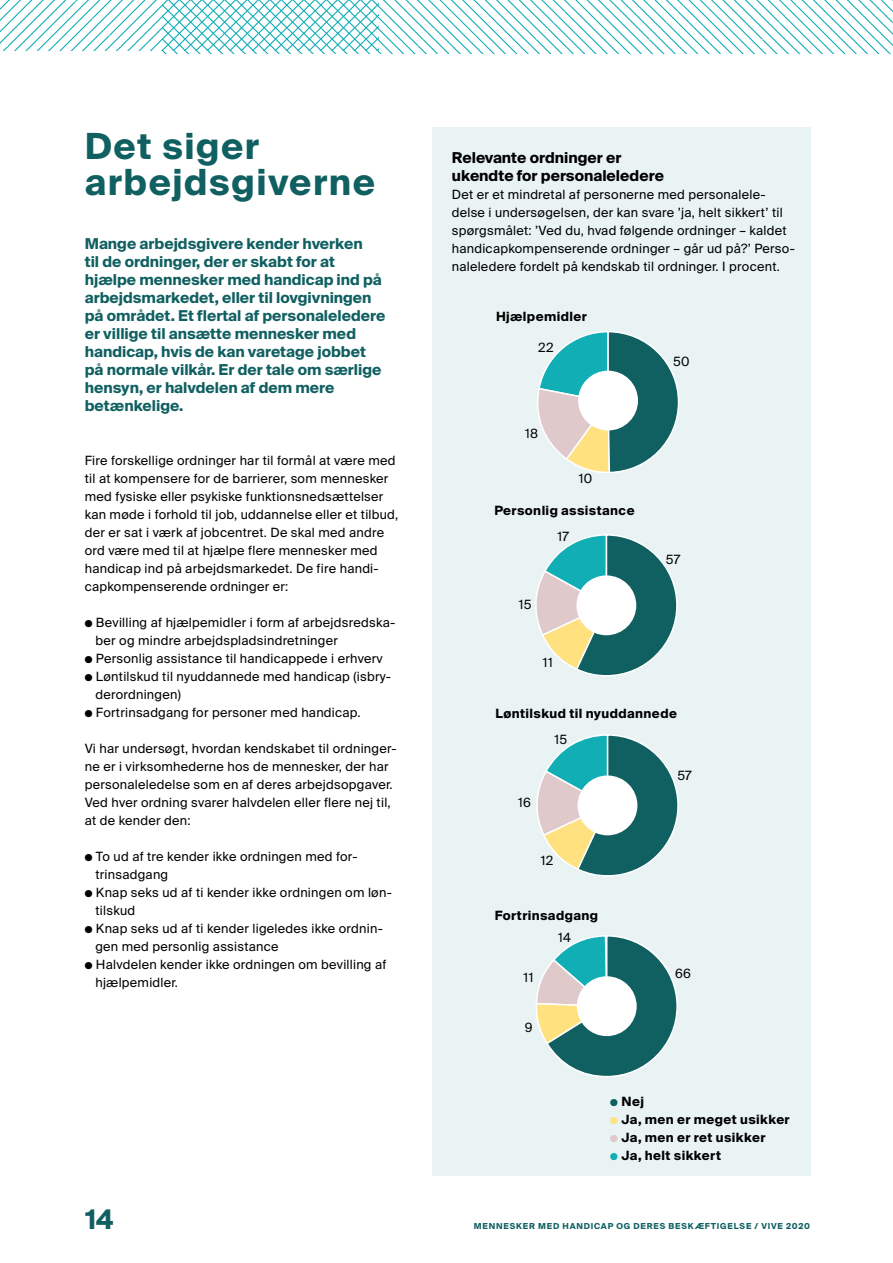
<style>
.page{position:relative;width:893px;height:1263px;background:#fff}
.page>*{position:absolute;margin:0;border:0;box-sizing:border-box;transform-origin:0 0}
.t1{font:700 36px/36px "Suisse Intl";letter-spacing:.04em;color:#105f61}
.t2{font:700 27px "Suisse Intl";color:#105f61}
.t3{font:700 15px/18px "Suisse Intl";color:#105f61}
.t4{font:700 15px/18px "Suisse Intl";color:#000}
.t5{font:12.75px/18px "Suisse Intl";letter-spacing:.02em;color:#000}
.t6{font:700 12.75px "Suisse Intl";letter-spacing:.03em;color:#000}
.t7{font:700 8.25px "Suisse Intl";letter-spacing:.1em;color:#105f61}
.s1{font-weight:400;color:#105f61}
.s2{font-weight:400;color:#ffe180}
.s3{font-weight:400;color:#e0c9cb}
.s4{font-weight:400;color:#11aeb6}
</style>
<div class="page">
<svg style="left:0;top:0;width:162px;height:51px"></svg>
<svg style="left:162px;top:0;width:731px;height:54px"></svg>
<div style="left:432px;top:128px;width:378px;height:1048px;background:#e9f3f3"></div>
<svg style="left:537px;top:331px;width:142px;height:142px"></svg>
<div style="left:578px;top:371px;width:60px;height:59px;background:#fff;border-radius:50%"></div>
<svg style="left:535px;top:534px;width:143px;height:143px"></svg>
<div style="left:576px;top:575px;width:60px;height:60px;background:#fff;border-radius:50%"></div>
<svg style="left:536px;top:734px;width:143px;height:143px"></svg>
<div style="left:578px;top:775px;width:59px;height:60px;background:#fff;border-radius:50%"></div>
<svg style="left:536px;top:935px;width:142px;height:142px"></svg>
<div style="left:577px;top:976px;width:60px;height:60px;background:#fff;border-radius:50%"></div>
<h1 class="t1" style="left:85px;top:128px;width:292px">Det siger arbejdsgiverne</h1>
<p class="t3" style="left:85px;top:234px;width:302px">Mange arbejdsgivere kender hverken<br>til de ordninger, der er skabt for at hjælpe mennesker med handicap ind på arbejdsmarkedet, eller til lovgivningen på området. Et flertal af personaleledere er villige til ansætte mennesker med handicap, hvis de kan varetage jobbet på normale vilkår. Er der tale om særlige hensyn, er halvdelen af dem mere betænkelige.</p>
<p class="t5" style="left:85px;top:451px;width:315px">Fire forskellige ordninger har til formål at være med til at kompensere for de barrierer, som mennesker med fysiske eller psykiske funktionsnedsættelser kan møde i forhold til job, uddannelse eller et tilbud, der er sat i værk af jobcentret. De skal med andre ord være med til at hjælpe flere mennesker med handicap ind på arbejdsmarkedet. De fire handi&shy;capkompenserende ordninger er:</p>
<p class="t5" style="left:95px;top:613px;width:301px;text-indent:-11px">● Bevilling af hjælpemidler i form af arbejdsredska&shy;ber og mindre arbejdspladsindretninger</p>
<p class="t5" style="left:85px;top:649px;width:299px">● Personlig assistance til handicappede i erhverv</p>
<p class="t5" style="left:95px;top:667px;width:297px;text-indent:-11px">● Løntilskud til nyuddannede med handicap (isbry&shy;derordningen)</p>
<p class="t5" style="left:85px;top:703px;width:277px">● Fortrinsadgang for personer med handicap.</p>
<p class="t5" style="left:85px;top:739px;width:314px">Vi har undersøgt, hvordan kendskabet til ordninger&shy;ne er i virksomhederne hos de mennesker, der har personaleledelse som en af deres arbejdsopgaver.<br>Ved hver ordning svarer halvdelen eller flere nej til, at de kender den:</p>
<p class="t5" style="left:95px;top:847px;width:264px;text-indent:-11px">● To ud af tre kender ikke ordningen med for&shy;trinsadgang</p>
<p class="t5" style="left:95px;top:883px;width:298px;text-indent:-11px">● Knap seks ud af ti kender ikke ordningen om løn&shy;tilskud</p>
<p class="t5" style="left:95px;top:919px;width:289px;text-indent:-11px">● Knap seks ud af ti kender ligeledes ikke ordnin&shy;gen med personlig assistance</p>
<p class="t5" style="left:95px;top:955px;width:293px;text-indent:-11px">● Halvdelen kender ikke ordningen om bevilling af hjælpemidler.</p>
<h2 class="t2" style="left:85px;top:1203px;width:30px">14</h2>
<p class="t4" style="left:452px;top:149px;width:214px">Relevante ordninger er ukendte for personaleledere</p>
<p class="t5" style="left:452px;top:186px;width:345px">Det er et mindretal af personerne med personalele&shy;delse i undersøgelsen, der kan svare ’ja, helt sikkert’ til spørgsmålet: ’Ved du, hvad følgende ordninger – kaldet handicapkompenserende ordninger – går ud på?’ Perso&shy;naleledere fordelt på kendskab til ordninger. I procent.</p>
<p class="t6" style="left:496px;top:309px;width:92px">Hjælpemidler</p>
<p class="t5" style="left:538px;top:339px;width:17px">22</p>
<p class="t5" style="left:525px;top:424px;width:14px">18</p>
<p class="t5" style="left:579px;top:469px;width:15px">10</p>
<p class="t6" style="left:494px;top:504px;width:142px">Personlig assistance</p>
<p class="t5" style="left:558px;top:528px;width:13px">17</p>
<p class="t5" style="left:519px;top:595px;width:14px">15</p>
<p class="t5" style="left:543px;top:654px;width:11px">11</p>
<p class="t5" style="left:673px;top:352px;width:18px">50</p>
<p class="t5" style="left:666px;top:550px;width:16px">57</p>
<p class="t6" style="left:495px;top:706px;width:183px">Løntilskud til nyuddannede</p>
<p class="t5" style="left:554px;top:730px;width:14px">15</p>
<p class="t5" style="left:518px;top:793px;width:14px">16</p>
<p class="t5" style="left:541px;top:852px;width:14px">12</p>
<p class="t6" style="left:495px;top:908px;width:105px">Fortrinsadgang</p>
<p class="t5" style="left:524px;top:969px;width:11px">11</p>
<p class="t5" style="left:525px;top:1018px;width:9px">9</p>
<p class="t5" style="left:558px;top:928px;width:14px">14</p>
<p class="t5" style="left:677px;top:766px;width:16px">57</p>
<p class="t5" style="left:675px;top:964px;width:17px">66</p>
<p class="t6" style="left:610px;top:1094px;width:35px"><span class="s1">●</span> Nej</p>
<p class="t6" style="left:610px;top:1112px;width:181px"><span class="s2">●</span> Ja, men er meget usikker</p>
<p class="t6" style="left:610px;top:1130px;width:157px"><span class="s3">●</span> Ja, men er ret usikker</p>
<p class="t6" style="left:610px;top:1148px;width:112px"><span class="s4">●</span> Ja, helt sikkert</p>
<p class="t7" style="left:474px;top:1221px;width:338px">MENNESKER MED HANDICAP OG DERES BESKÆFTIGELSE / VIVE 2020</p>
</div>
